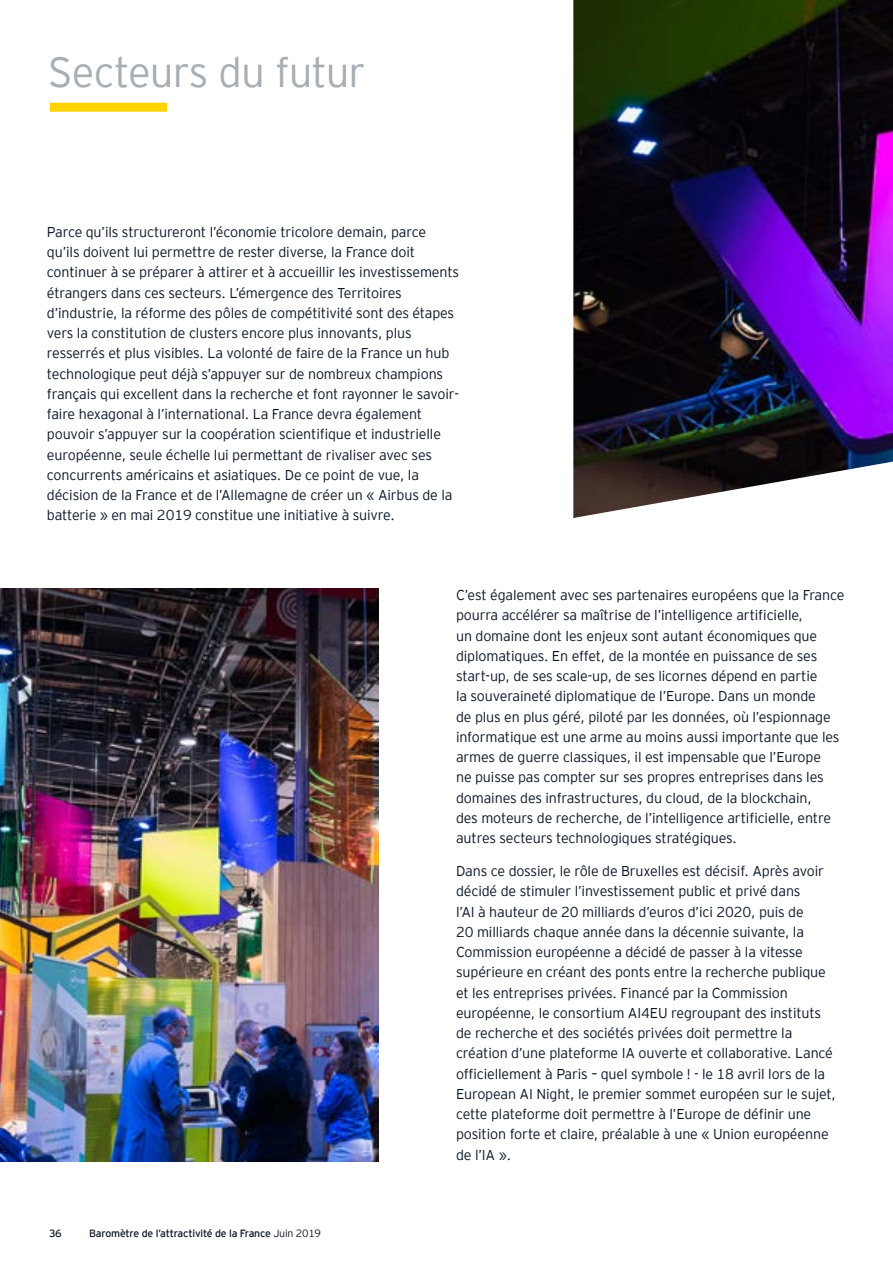
<style>
.page{position:relative;width:893px;height:1263px;background:#fff}
.page>*{position:absolute;margin:0;border:0;box-sizing:border-box;transform-origin:0 0}
.t1{font:300 42px "EY Interstate";letter-spacing:-.025em;color:#a7afb5}
.t2{font:300 14.25px/20.2px "EY Interstate";letter-spacing:-.01em;color:#0a1627}
.t3{font:10.5px "EY Interstate";letter-spacing:-.02em;color:#0a1627}
.s1{font-weight:300}
</style>
<div class="page">
<img style="left:573px;top:0;width:320px;height:518px">
<img style="left:0;top:589px;width:378px;height:572px">
<div style="left:50px;top:103px;width:117px;height:9px;background:#ffd400"></div>
<h1 class="t1" style="left:48px;top:43px;width:319px">Secteurs du futur</h1>
<p class="t2" style="left:47px;top:221px;width:414px">Parce qu’ils structureront l’économie tricolore demain, parce qu’ils doivent lui permettre de rester diverse, la France doit continuer à se préparer à attirer et à accueillir les investissements étrangers dans ces secteurs. L’émergence des Territoires d’industrie, la réforme des pôles de compétitivité sont des étapes vers la constitution de clusters encore plus innovants, plus resserrés et plus visibles. La volonté de faire de la France un hub technologique peut déjà s’appuyer sur de nombreux champions français qui excellent dans la recherche et font rayonner le savoir&shy;faire hexagonal à l’international. La France devra également pouvoir s’appuyer sur la coopération scientifique et industrielle européenne, seule échelle lui permettant de rivaliser avec ses concurrents américains et asiatiques. De ce point de vue, la décision de la France et de l’Allemagne de créer un « Airbus de la batterie » en mai 2019 constitue une initiative à suivre.</p>
<p class="t3" style="left:49px;top:1225px;width:14px">36</p>
<p class="t3" style="left:89px;top:1226px;width:233px">Baromètre de l’attractivité de la France <span class="s1">Juin 2019</span></p>
<p class="t2" style="left:456px;top:584px;width:390px">C’est également avec ses partenaires européens que la France pourra accélérer sa maîtrise de l’intelligence artificielle,<br>un domaine dont les enjeux sont autant économiques que diplomatiques. En effet, de la montée en puissance de ses start-up, de ses scale-up, de ses licornes dépend en partie<br>la souveraineté diplomatique de l’Europe. Dans un monde<br>de plus en plus géré, piloté par les données, où l’espionnage informatique est une arme au moins aussi importante que les armes de guerre classiques, il est impensable que l’Europe<br>ne puisse pas compter sur ses propres entreprises dans les domaines des infrastructures, du cloud, de la blockchain,<br>des moteurs de recherche, de l’intelligence artificielle, entre autres secteurs technologiques stratégiques.</p>
<p class="t2" style="left:456px;top:860px;width:381px">Dans ce dossier, le rôle de Bruxelles est décisif. Après avoir décidé de stimuler l’investissement public et privé dans<br>l’AI à hauteur de 20 milliards d’euros d’ici 2020, puis de<br>20 milliards chaque année dans la décennie suivante, la Commission européenne a décidé de passer à la vitesse supérieure en créant des ponts entre la recherche publique et les entreprises privées. Financé par la Commission européenne, le consortium AI4EU regroupant des instituts de recherche et des sociétés privées doit permettre la création d’une plateforme IA ouverte et collaborative. Lancé officiellement à Paris – quel symbole ! - le 18 avril lors de la European AI Night, le premier sommet européen sur le sujet, cette plateforme doit permettre à l’Europe de définir une position forte et claire, préalable à une « Union européenne de l’IA ».</p>
</div>
